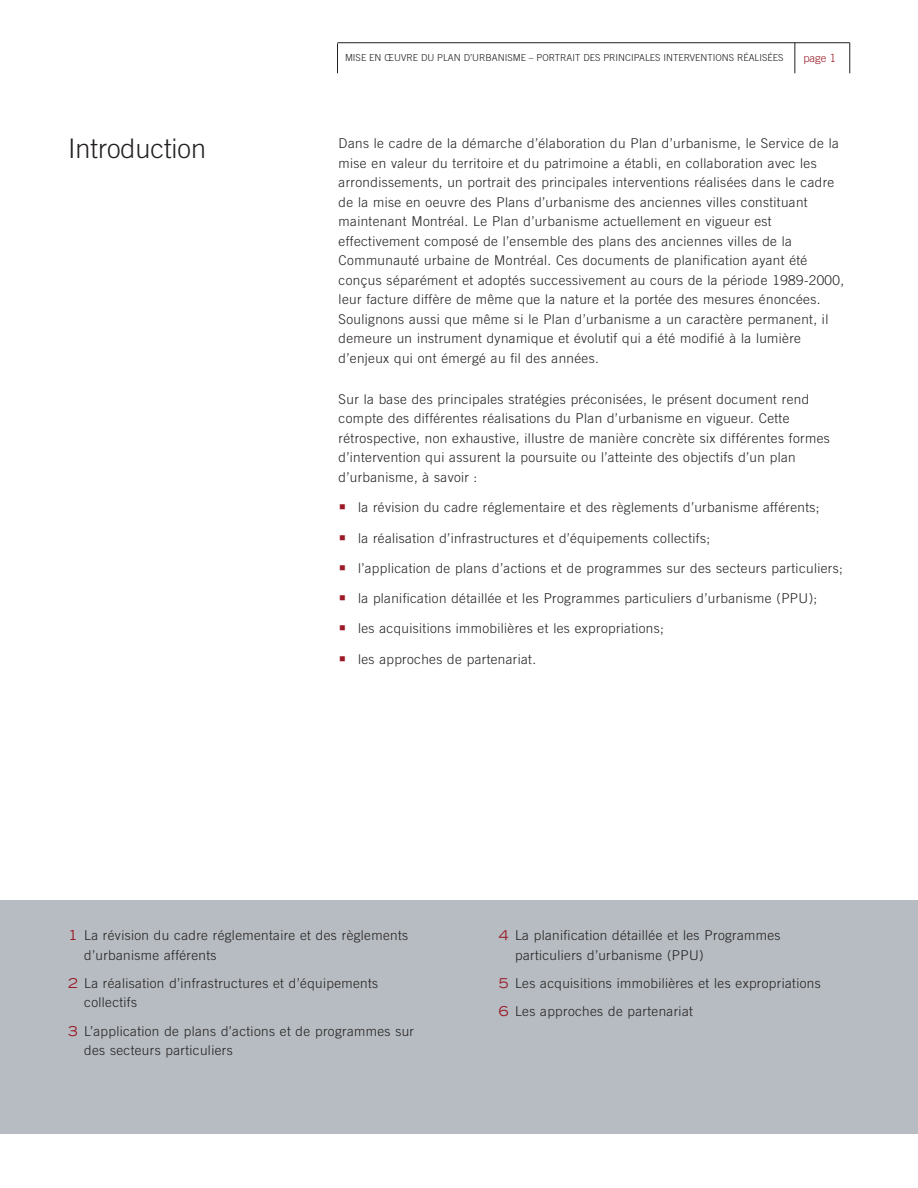
<style>
.page{position:relative;width:918px;height:1188px;background:#fff}
.page>*{position:absolute;margin:0;border:0;box-sizing:border-box;transform-origin:0 0}
.t1{font:300 27px "Trade Gothic";color:#231f20}
.t2{font:300 13.5px/19.5px "Trade Gothic";letter-spacing:.03em;color:#231f20}
.t3{font:300 11.25px "Trade Gothic";color:#9a1a27}
.t4{font:300 9.6px "Trade Gothic";color:#231f20}
.s1{font-family:"Oblong";font-weight:700;font-size:27px;color:#9a1a27}
.s2{font-family:"Trade Gothic LH";font-weight:400;font-stretch:expanded;color:#9a1a27}
</style>
<div class="page">
<div style="left:0;top:900px;width:918px;height:234px;background:#b6bcc1"></div>
<hr style="left:338px;top:42px;width:512px;height:1px;background:#231f20">
<hr style="left:337px;top:43px;width:1px;height:30px;background:#231f20">
<hr style="left:795px;top:43px;width:1px;height:30px;background:#231f20">
<hr style="left:850px;top:43px;width:1px;height:30px;background:#231f20">
<h1 class="t1" style="left:68px;top:139px;width:140px">Introduction</h1>
<p class="t4" style="left:345px;top:54px;width:440px">MISE EN ŒUVRE DU PLAN D’URBANISME – PORTRAIT DES PRINCIPALES INTERVENTIONS RÉALISÉES</p>
<p class="t3" style="left:803px;top:54px;width:34px">page 1</p>
<p class="t2" style="left:339px;top:135px;width:507px">Dans le cadre de la démarche d’élaboration du Plan d’urbanisme, le Service de la mise en valeur du territoire et du patrimoine a établi, en collaboration avec les arrondissements, un portrait des principales interventions réalisées dans le cadre de la mise en oeuvre des Plans d’urbanisme des anciennes villes constituant maintenant Montréal. Le Plan d’urbanisme actuellement en vigueur est effectivement composé de l’ensemble des plans des anciennes villes de la Communauté urbaine de Montréal. Ces documents de planification ayant été conçus séparément et adoptés successivement au cours de la période 1989-2000, leur facture diffère de même que la nature et la portée des mesures énoncées.<br>Soulignons aussi que même si le Plan d’urbanisme a un caractère permanent, il demeure un instrument dynamique et évolutif qui a été modifié à la lumière d’enjeux qui ont émergé au fil des années.</p>
<p class="t2" style="left:339px;top:391px;width:493px">Sur la base des principales stratégies préconisées, le présent document rend compte des différentes réalisations du Plan d’urbanisme en vigueur. Cette rétrospective, non exhaustive, illustre de manière concrète six différentes formes d’intervention qui assurent la poursuite ou l’atteinte des objectifs d’un plan d’urbanisme, à savoir :</p>
<p class="t2" style="left:339px;top:499px;width:483px"><span class="s1">•</span> la révision du cadre réglementaire et des règlements d’urbanisme afférents;</p>
<p class="t2" style="left:339px;top:529px;width:373px"><span class="s1">•</span> la réalisation d’infrastructures et d’équipements collectifs;</p>
<p class="t2" style="left:339px;top:559px;width:506px"><span class="s1">•</span> l’application de plans d’actions et de programmes sur des secteurs particuliers;</p>
<p class="t2" style="left:339px;top:590px;width:480px"><span class="s1">•</span> la planification détaillée et les Programmes particuliers d’urbanisme (PPU);</p>
<p class="t2" style="left:339px;top:620px;width:327px"><span class="s1">•</span> les acquisitions immobilières et les expropriations;</p>
<p class="t2" style="left:339px;top:650px;width:199px"><span class="s1">•</span> les approches de partenariat.</p>
<p class="t2" style="left:84px;top:927px;width:325px;text-indent:-16px"><span class="s2">1</span> La révision du cadre réglementaire et des règlements d’urbanisme afférents</p>
<p class="t2" style="left:84px;top:975px;width:295px;text-indent:-16px"><span class="s2">2</span> La réalisation d’infrastructures et d’équipements collectifs</p>
<p class="t2" style="left:84px;top:1022px;width:331px;text-indent:-16px"><span class="s2">3</span> L’application de plans d’actions et de programmes sur des secteurs particuliers</p>
<p class="t2" style="left:515px;top:927px;width:267px;text-indent:-16px"><span class="s2">4</span> La planification détaillée et les Programmes particuliers d’urbanisme (PPU)</p>
<p class="t2" style="left:499px;top:970px;width:323px;line-height:28.2px"><span class="s2">5</span> Les acquisitions immobilières et les expropriations<br><span class="s2">6</span> Les approches de partenariat</p>
</div>
